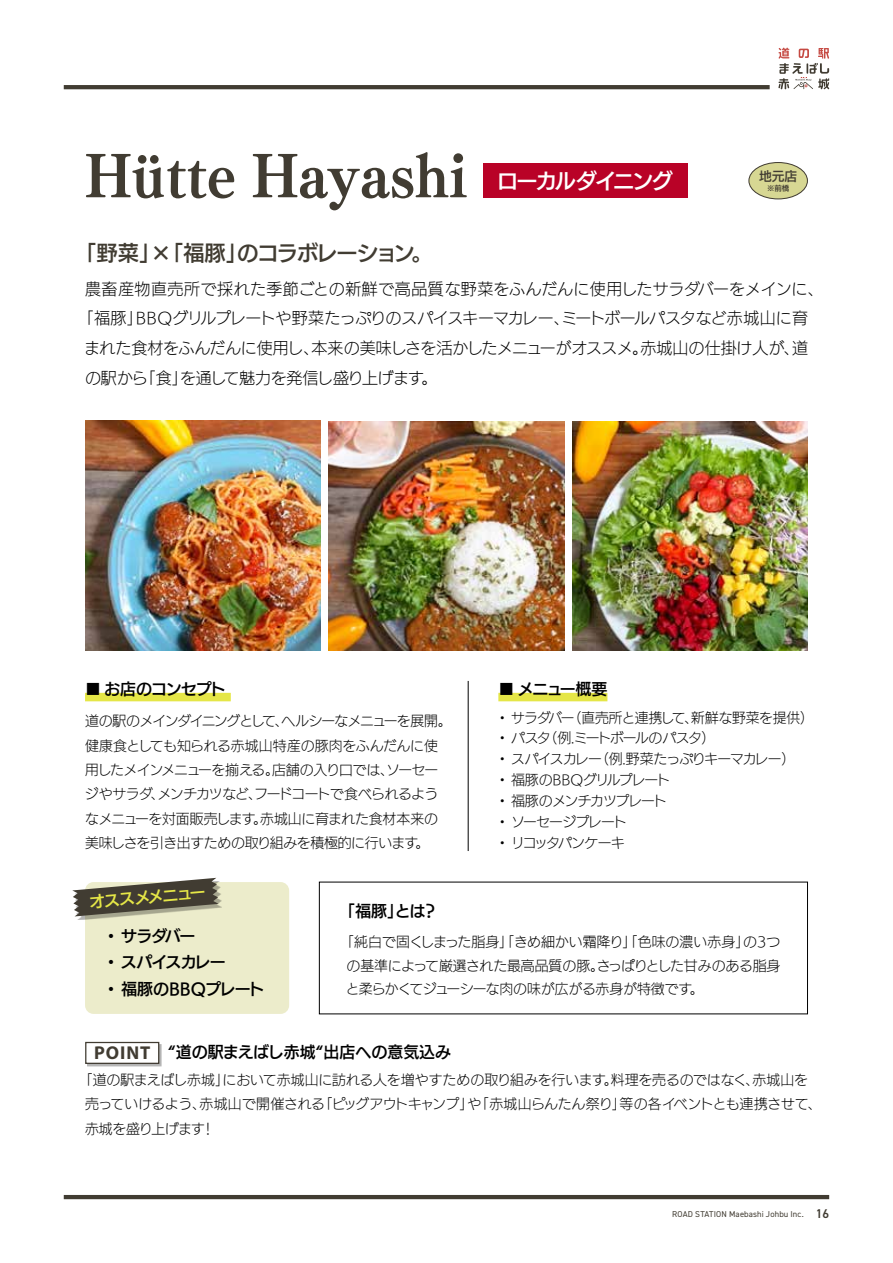
<style>
.page{position:relative;width:893px;height:1263px;background:#fff}
.page>*{position:absolute;margin:0;border:0;box-sizing:border-box;transform-origin:0 0}
.t1{font:53.1px "UD Mincho Pr 6 N B";color:#413c32}
.t2{font:21.3px "UD Kakugo Large Pr 6 N DB";letter-spacing:-.05em;color:#413c32}
.t3{font:21.3px "UD Kakugo Large Pr 6 N DB";letter-spacing:-.1em;color:#fff}
.t4{font:700 18.6px "Myriad Pro";letter-spacing:.05em;color:#413c32}
.t5{font:15.9px "UD Kakugo Large Pr 6 N L";letter-spacing:-.01em;color:#000}
.t6{font:15.9px "UD Kakugo Large Pr 6 N L";letter-spacing:-.035em;color:#000}
.t7{font:15.9px/26.5px "UD Kakugo Large Pr 6 N DB";letter-spacing:-.035em;color:#000}
.t8{font:15.9px "UD Kakugo Large Pr 6 N L";letter-spacing:.025em;color:#000}
.t9{font:15.9px "UD Kakugo Large Pr 6 N DB";color:#000}
.t10{font:15.9px "UD Kakugo Large Pr 6 N DB";color:#e5e647}
.t11{font:13.8px/24.5px "UD Kakugo Large Pr 6 N L";letter-spacing:-.03em;color:#000}
.t12{font:13.8px/24.5px "UD Kakugo Large Pr 6 N L";letter-spacing:-.01em;color:#000}
.t13{font:13.8px/21px "UD Kakugo Large Pr 6 N L";letter-spacing:-.05em;color:#000}
.t14{font:12.75px "UD Kakugo Large Pr 6 N DB";color:#413c32}
.t15{font:8.55px "DIN2014";letter-spacing:.015em;color:#413c32}
.t16{font:7.5px "UD Kakugo Large Pr 6 N DB";color:#413c32}
.s1{font-family:"UD Kakugo Large Pr 6 N L";font-size:13.8px}
.s2{font-weight:600;font-size:12.75px}
</style>
<div class="page">
<hr style="left:64px;top:85px;width:706px;height:4px;background:#413c32">
<hr style="left:64px;top:1195px;width:765px;height:4px;background:#413c32">
<svg style="left:778px;top:48px;width:51px;height:41px"></svg>
<div style="left:483px;top:164px;width:205px;height:34px;background:#b90227"></div>
<div style="left:85px;top:882px;width:204px;height:132px;background:#ececcb;border-radius:9px"></div>
<img style="left:85px;top:421px;width:235px;height:230px">
<img style="left:329px;top:421px;width:235px;height:230px">
<img style="left:573px;top:421px;width:235px;height:230px">
<div style="left:85px;top:693px;width:146px;height:8px;background:#e5e647"></div>
<div style="left:498px;top:693px;width:109px;height:8px;background:#e5e647"></div>
<div style="left:75px;top:881px;width:147px;height:38px;background:#000;opacity:.3"></div>
<svg style="left:72px;top:878px;width:147px;height:38px"></svg>
<div style="left:87px;top:1044px;width:75px;height:22px;background:#000;opacity:.3"></div>
<div style="left:86px;top:1042px;width:73px;height:21px;background:#fff"></div>
<div style="left:85px;top:1042px;width:74px;height:22px;border:1px solid #413c32"></div>
<hr style="left:468px;top:681px;width:1px;height:170px;background:#000">
<div style="left:749px;top:163px;width:58px;height:36px;background:#d7d793;border-radius:50%"></div>
<div style="left:748px;top:162px;width:60px;height:37px;border:1px solid #413c32;border-radius:50%"></div>
<h1 class="t1" style="left:85px;top:127px;width:384px">Hütte Hayashi</h1>
<h2 class="t3" style="left:497px;top:169px;width:177px">ローカルダイニング</h2>
<p class="t14" style="left:759px;top:169px;width:40px">地元店</p>
<p class="t16" style="left:767px;top:184px;width:24px">※前橋</p>
<h2 class="t2" style="left:75px;top:241px;width:359px">「野菜」×「福豚」のコラボレーション。</h2>
<p class="t8" style="left:85px;top:280px;width:740px">農畜産物直売所で採れた季節ごとの新鮮で高品質な野菜をふんだんに使用したサラダバーをメインに、</p>
<p class="t6" style="left:78px;top:310px;width:732px">「福豚」BBQグリルプレートや野菜たっぷりのスパイスキーマカレー、ミートボールパスタなど赤城山に育</p>
<p class="t5" style="left:84px;top:339px;width:725px">まれた食材をふんだんに使用し、本来の美味しさを活かしたメニューがオススメ。赤城山の仕掛け人が、道</p>
<p class="t5" style="left:85px;top:369px;width:354px">の駅から「食」を通して魅力を発信し盛り上げます。</p>
<p class="t7" style="left:85px;top:676px;width:142px">■ お店のコンセプト</p>
<p class="t11" style="left:85px;top:709px;width:368px">道の駅のメインダイニングとして、ヘルシーなメニューを展開。健康食としても知られる赤城山特産の豚肉をふんだんに使用したメインメニューを揃える。店舗の入り口では、ソーセージやサラダ、メンチカツなど、フードコートで食べられるようなメニューを対面販売します。赤城山に育まれた食材本来の美味しさを引き出すための取り組みを積極的に行います。</p>
<p class="t7" style="left:498px;top:676px;width:111px">■ メニュー概要</p>
<p class="t13" style="left:496px;top:707px;width:320px">・サラダバー（直売所と連携して、新鮮な野菜を提供）・パスタ（例.ミートボールのパスタ）<br>・スパイスカレー（例.野菜たっぷりキーマカレー）<br>・福豚のBBQグリルプレート<br>・福豚のメンチカツプレート<br>・ソーセージプレート<br>・リコッタパンケーキ</p>
<p class="t10" style="left:88px;top:893px;width:118px;rotate:-5deg">オススメメニュー</p>
<p class="t7" style="left:103px;top:923px;width:163px">・ サラダバー<br>・ スパイスカレー<br>・ 福豚のBBQプレート</p>
<p class="t7" style="left:339px;top:898px;width:100px">「福豚」とは？</p>
<p class="t11" style="left:346px;top:931px;width:436px;line-height:23.4px;text-align:justify;text-indent:-6px">「純白で固くしまった脂身」「きめ細かい霜降り」「色味の濃い赤身」の3つの基準によって厳選された最高品質の豚。さっぱりとした甘みのある脂身と柔らかくてジューシーな肉の味が広がる赤身が特徴です。</p>
<p class="t9" style="left:85px;top:1043px;width:368px"><span class="s1">　　　　　　</span>“道の駅まえばし赤城“出店への意気込み</p>
<p class="t12" style="left:85px;top:1068px;width:738px;text-indent:-6px">「道の駅まえばし赤城」において赤城山に訪れる人を増やすための取り組みを行います。料理を売るのではなく、赤城山を売っていけるよう、赤城山で開催される「ピッグアウトキャンプ」や「赤城山らんたん祭り」等の各イベントとも連携させて、赤城を盛り上げます！</p>
<h3 class="t4" style="left:94px;top:1041px;width:58px">POINT</h3>
<p class="t15" style="left:672px;top:1209px;width:159px">ROAD STATION Maebashi Johbu Inc. <span class="s2">16</span></p>
</div>
